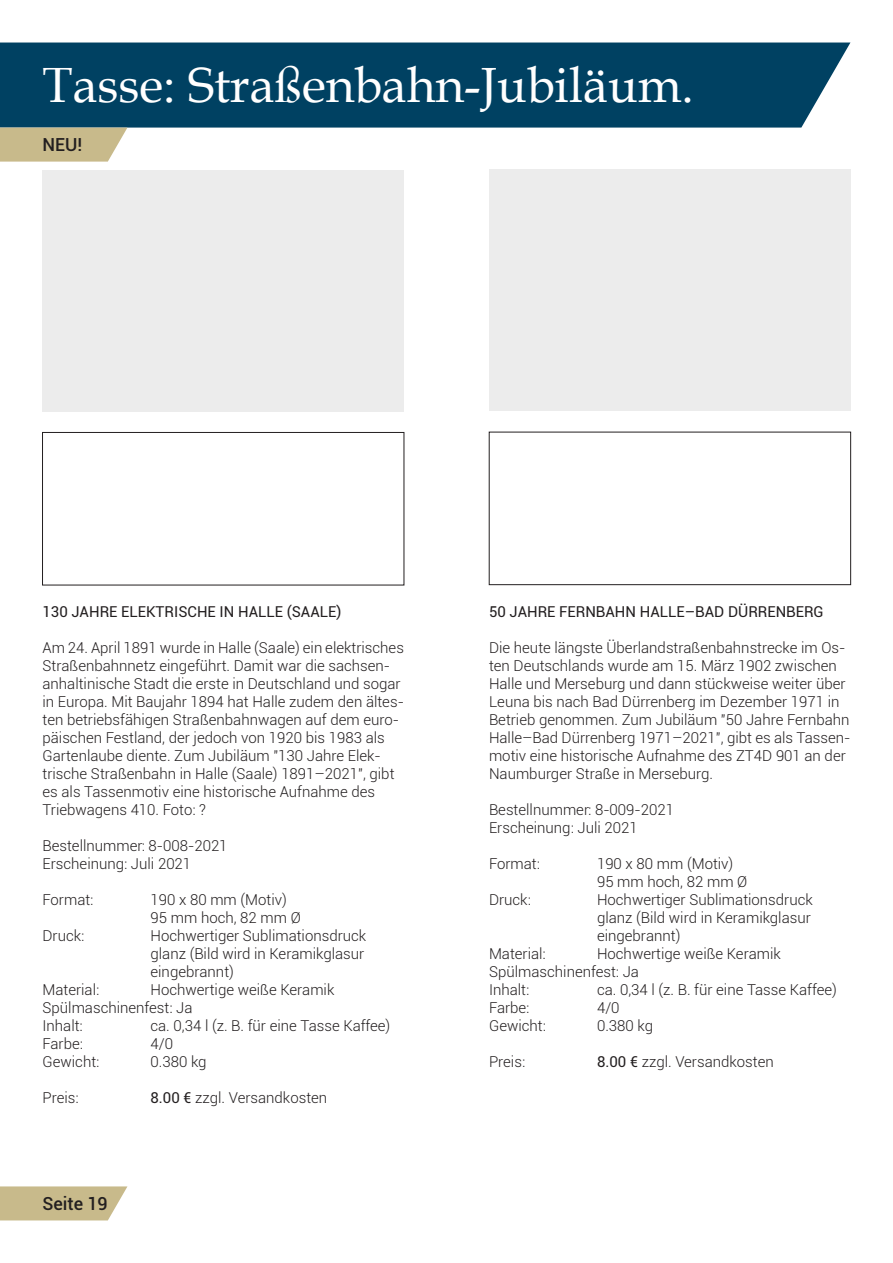
<style>
.page{position:relative;width:893px;height:1263px;background:#fff}
.page>*{position:absolute;margin:0;border:0;box-sizing:border-box;transform-origin:0 0}
.t1{font:49.5px "Book Antiqua";color:#fff}
.t2{font:500 18px "Roboto";color:#231f20}
.t3{font:300 15px/18px "Roboto";color:#231f20}
.t4{font:15px "Roboto";color:#231f20}
.s1{font-weight:400}
</style>
<div class="page">
<div style="left:0;top:43px;width:850px;height:85px;background:#004162"></div>
<svg style="left:0;top:1186px;width:127px;height:34px"></svg>
<svg style="left:0;top:128px;width:127px;height:34px"></svg>
<div style="left:42px;top:432px;width:362px;height:153px;border:1px solid #231f20"></div>
<div style="left:489px;top:432px;width:362px;height:153px;border:1px solid #231f20"></div>
<h1 class="t1" style="left:43px;top:50px;width:653px">Tasse: Straßenbahn-Jubiläum.</h1>
<p class="t2" style="left:42px;top:132px;width:41px">NEU!</p>
<p class="t4" style="left:43px;top:601px;width:300px">130 JAHRE ELEKTRISCHE IN HALLE (SAALE)</p>
<p class="t3" style="left:43px;top:638px;width:363px">Am 24. April 1891 wurde in Halle (Saale) ein elektrisches Straßenbahnnetz eingeführt. Damit war die sachsen&shy;anhaltinische Stadt die erste in Deutschland und sogar in Europa. Mit Baujahr 1894 hat Halle zudem den ältes&shy;ten betriebsfähigen Straßenbahnwagen auf dem euro&shy;päischen Festland, der jedoch von 1920 bis 1983 als Gartenlaube diente. Zum Jubiläum "130 Jahre Elek&shy;trische Straßenbahn in Halle (Saale) 1891–2021", gibt es als Tassenmotiv eine historische Aufnahme des Triebwagens 410. Foto: ?</p>
<p class="t3" style="left:43px;top:836px;width:187px">Bestellnummer: 8-008-2021<br>Erscheinung: Juli 2021</p>
<p class="t3" style="left:43px;top:890px;width:52px">Format:</p>
<p class="t3" style="left:151px;top:890px;width:152px">190 x 80 mm (Motiv)<br>95 mm hoch, 82 mm Ø</p>
<p class="t3" style="left:43px;top:926px;width:43px">Druck:</p>
<p class="t3" style="left:151px;top:926px;width:217px">Hochwertiger Sublimationsdruck glanz (Bild wird in Keramikglasur eingebrannt)</p>
<p class="t3" style="left:43px;top:980px;width:58px">Material:</p>
<p class="t3" style="left:43px;top:980px;width:293px;text-indent:108px">Hochwertige weiße Keramik<br>Spülmaschinenfest: Ja<br>Inhalt:</p>
<p class="t3" style="left:151px;top:1016px;width:241px">ca. 0,34 l (z. B. für eine Tasse Kaffee)</p>
<p class="t3" style="left:43px;top:1034px;width:42px">Farbe:</p>
<p class="t3" style="left:151px;top:1034px;width:24px">4/0</p>
<p class="t3" style="left:43px;top:1052px;width:58px">Gewicht:</p>
<p class="t3" style="left:151px;top:1052px;width:58px">0.380 kg</p>
<p class="t3" style="left:43px;top:1088px;width:38px">Preis:</p>
<p class="t3" style="left:151px;top:1088px;width:178px"><span class="s1">8.00 €</span> zzgl. Versandkosten</p>
<p class="t2" style="left:42px;top:1191px;width:67px">Seite 19</p>
<p class="t4" style="left:489px;top:601px;width:336px">50 JAHRE FERNBAHN HALLE–BAD DÜRRENBERG</p>
<p class="t3" style="left:489px;top:638px;width:363px">Die heute längste Überlandstraßenbahnstrecke im Os&shy;ten Deutschlands wurde am 15. März 1902 zwischen Halle und Merseburg und dann stückweise weiter über Leuna bis nach Bad Dürrenberg im Dezember 1971 in Betrieb genommen. Zum Jubiläum "50 Jahre Fernbahn Halle–Bad Dürrenberg 1971–2021", gibt es als Tassen&shy;motiv eine historische Aufnahme des ZT4D 901 an der Naumburger Straße in Merseburg.</p>
<p class="t3" style="left:489px;top:800px;width:187px">Bestellnummer: 8-009-2021<br>Erscheinung: Juli 2021</p>
<p class="t3" style="left:489px;top:854px;width:52px">Format:</p>
<p class="t3" style="left:597px;top:854px;width:152px">190 x 80 mm (Motiv)<br>95 mm hoch, 82 mm Ø</p>
<p class="t3" style="left:489px;top:890px;width:43px">Druck:</p>
<p class="t3" style="left:597px;top:890px;width:217px">Hochwertiger Sublimationsdruck glanz (Bild wird in Keramikglasur eingebrannt)</p>
<p class="t3" style="left:489px;top:944px;width:58px">Material:</p>
<p class="t3" style="left:489px;top:944px;width:293px;text-indent:108px">Hochwertige weiße Keramik<br>Spülmaschinenfest: Ja<br>Inhalt:</p>
<p class="t3" style="left:597px;top:980px;width:241px">ca. 0,34 l (z. B. für eine Tasse Kaffee)</p>
<p class="t3" style="left:489px;top:998px;width:42px">Farbe:</p>
<p class="t3" style="left:597px;top:998px;width:24px">4/0</p>
<p class="t3" style="left:489px;top:1016px;width:58px">Gewicht:</p>
<p class="t3" style="left:597px;top:1016px;width:58px">0.380 kg</p>
<p class="t3" style="left:489px;top:1052px;width:38px">Preis:</p>
<p class="t3" style="left:597px;top:1052px;width:178px"><span class="s1">8.00 €</span> zzgl. Versandkosten</p>
</div>
